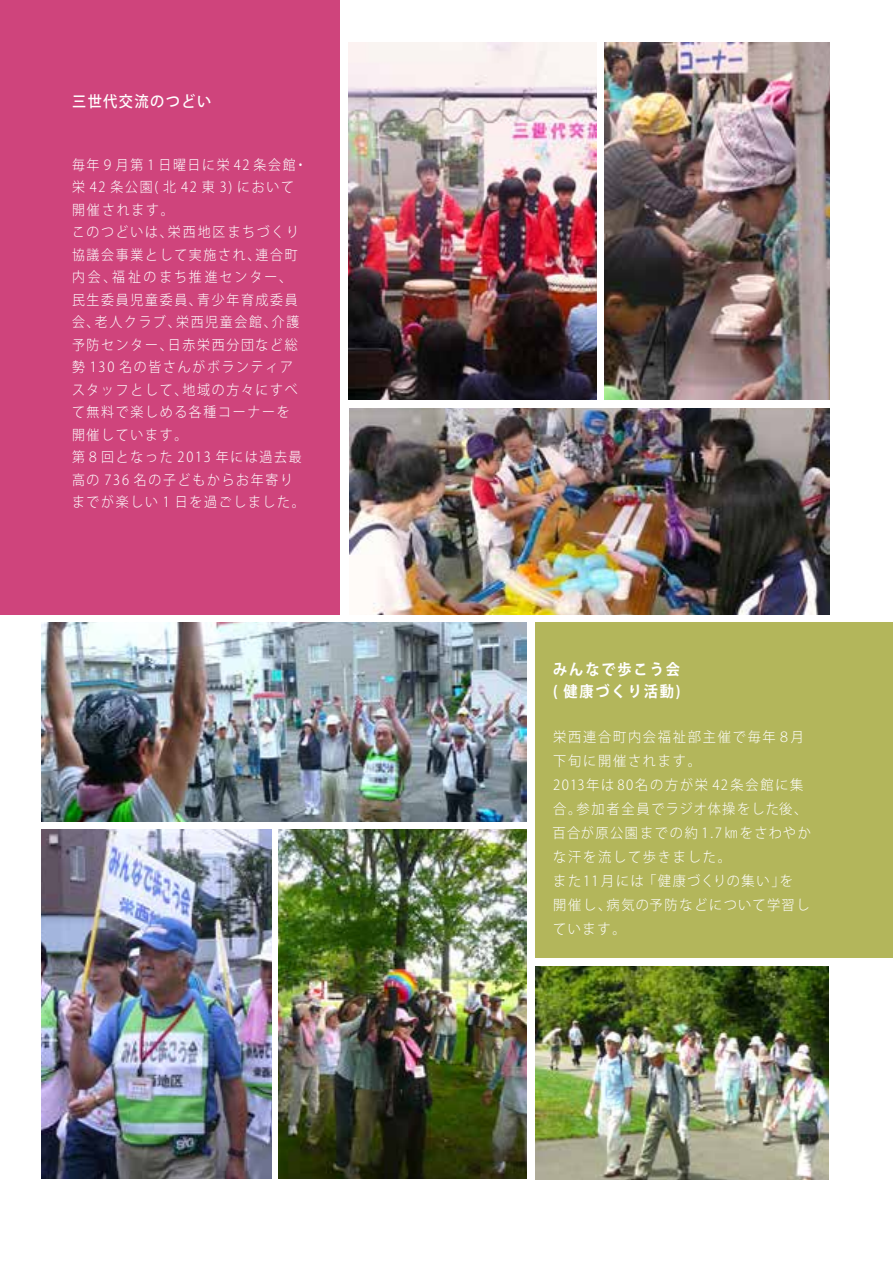
<style>
.page{position:relative;width:893px;height:1263px;background:#fff}
.page>*{position:absolute;margin:0;border:0;box-sizing:border-box;transform-origin:0 0}
.t1{font:700 15.3px/22.5px "Koz Go Pr 6 N";letter-spacing:.135em;color:#fff;scale:.92 1}
.t2{font:500 15.3px "Koz Go Pr 6 N";letter-spacing:.1em;color:#fff;scale:.92 1}
.t3{font:300 13.95px/22.5px "Koz Go Pro";letter-spacing:.135em;color:#fff;scale:.92 1}
.t4{font:300 13.95px/24px "Koz Go Pr 6 N";letter-spacing:.135em;color:#fff;scale:.95 1}
.t5{font:300 13.95px "Koz Go Pr 6 N";letter-spacing:.095em;color:#fff;scale:.95 1}
</style>
<div class="page">
<div style="left:0;top:0;width:340px;height:614px;background:#cf447c"></div>
<div style="left:536px;top:623px;width:357px;height:335px;background:#b3b65b"></div>
<img style="left:279px;top:830px;width:247px;height:348px">
<img style="left:536px;top:966px;width:293px;height:213px">
<img style="left:42px;top:830px;width:229px;height:349px">
<img style="left:348px;top:42px;width:248px;height:357px">
<img style="left:604px;top:42px;width:225px;height:357px">
<img style="left:350px;top:409px;width:479px;height:205px">
<img style="left:42px;top:622px;width:484px;height:199px">
<p class="t2" style="left:72px;top:92px;width:153px">三世代交流のつどい</p>
<p class="t3" style="left:72px;top:154px;width:257px">毎年９月第 1 日曜日に栄 42 条会館・</p>
<p class="t3" style="left:72px;top:176px;width:243px">栄 42 条公園( 北 42 東 3) において</p>
<p class="t3" style="left:72px;top:199px;width:112px">開催されます。</p>
<p class="t3" style="left:168px;top:221px;width:144px">栄西地区まちづくり</p>
<p class="t3" style="left:72px;top:221px;width:111px">このつどいは、</p>
<p class="t3" style="left:112px;top:244px;width:197px;text-indent:-40px">協議会事業として実施され、<br>福祉のまち推進センター、</p>
<p class="t3" style="left:256px;top:244px;width:47px">連合町</p>
<p class="t3" style="left:72px;top:266px;width:50px">内会、</p>
<p class="t3" style="left:197px;top:289px;width:111px">青少年育成委員</p>
<p class="t3" style="left:72px;top:289px;width:143px">民生委員児童委員、</p>
<p class="t3" style="left:95px;top:311px;width:95px">老人クラブ、</p>
<p class="t3" style="left:72px;top:311px;width:31px">会、</p>
<p class="t3" style="left:176px;top:311px;width:111px">栄西児童会館、</p>
<p class="t3" style="left:272px;top:311px;width:31px">介護</p>
<p class="t3" style="left:168px;top:334px;width:143px">日赤栄西分団など総</p>
<p class="t3" style="left:72px;top:334px;width:111px">予防センター、</p>
<p class="t3" style="left:72px;top:356px;width:242px">勢 130 名の皆さんがボランティア</p>
<p class="t3" style="left:183px;top:379px;width:127px">地域の方々にすべ</p>
<p class="t3" style="left:72px;top:379px;width:254px">スタッフとして、<br>て無料で楽しめる各種コーナーを開催しています。<br>第８回となった 2013 年には過去最高の 736 名の子どもからお年寄りまでが楽しい 1 日を過ごしました。</p>
<p class="t1" style="left:553px;top:658px;width:140px">みんなで歩こう会( 健康づくり活動(</p>
<p class="t4" style="left:553px;top:725px;width:266px">栄西連合町内会福祉部主催で毎年８月</p>
<p class="t4" style="left:553px;top:749px;width:157px">下旬に開催されます。</p>
<p class="t4" style="left:553px;top:773px;width:265px">2013年は80名の方が栄 42条会館に集</p>
<p class="t5" style="left:576px;top:801px;width:244px">参加者全員でラジオ体操をした後、</p>
<p class="t4" style="left:552px;top:797px;width:274px">合。<br>百合が原公園までの約 1.7㎞をさわやかな汗を流して歩きました。<br>また11月には「健康づくりの集い を」</p>
<p class="t4" style="left:606px;top:893px;width:215px">病気の予防などについて学習し</p>
<p class="t4" style="left:553px;top:893px;width:78px">開催し、ています。</p>
</div>
